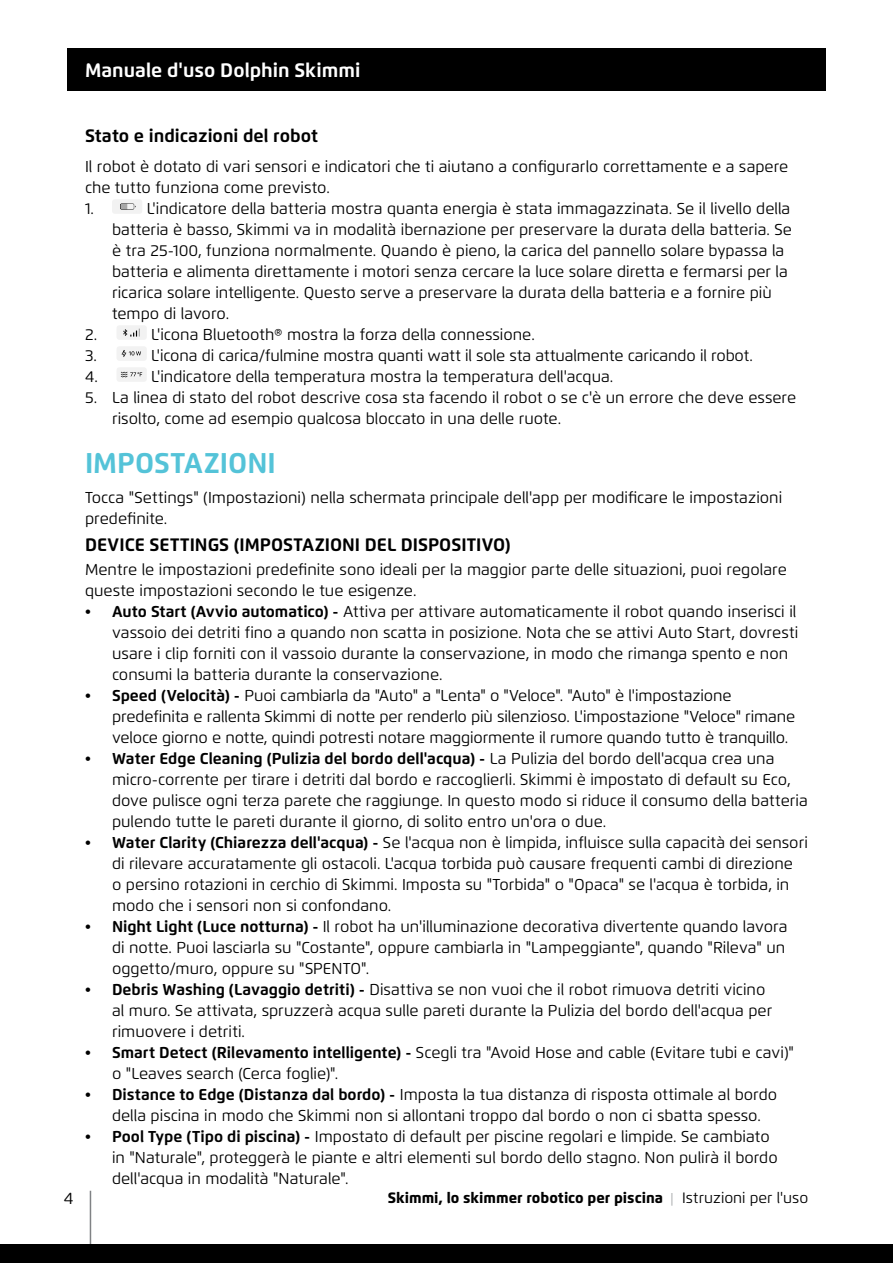
<style>
.page{position:relative;width:893px;height:1263px;background:#fff}
.page>*{position:absolute;margin:0;border:0;box-sizing:border-box;transform-origin:0 0}
.t1{font:700 28.5px "Flexo";color:#54c3d8}
.t2{font:700 19.5px "Flexo";color:#fff}
.t3{font:700 18px "Flexo";color:#000}
.t4{font:16.5px "Flexo";color:#000}
.t5{font:15.75px/21px "Flexo";color:#000}
.t6{font:800 15px "Flexo";color:#000}
.s1{font-weight:700}
.s2{font-weight:300;font-size:13.5px;color:#939598}
.s3{font-weight:400}
</style>
<div class="page">
<hr style="left:90px;top:1191px;width:1px;height:72px;background:#808285">
<div style="left:0;top:1244px;width:893px;height:19px;background:#000"></div>
<svg style="left:112px;top:200px;width:30px;height:14px"></svg>
<svg style="left:117px;top:326px;width:30px;height:14px"></svg>
<div style="left:117px;top:346px;width:30px;height:15px;background:#f2f2f2;border-radius:3px"></div>
<svg style="left:122px;top:350px;width:19px;height:7px"></svg>
<div style="left:117px;top:367px;width:30px;height:15px;background:#f2f2f2;border-radius:3px"></div>
<svg style="left:121px;top:372px;width:21px;height:5px"></svg>
<div style="left:67px;top:48px;width:759px;height:43px;background:#000"></div>
<p class="t2" style="left:85px;top:59px;width:277px">Manuale d'uso Dolphin Skimmi</p>
<p class="t3" style="left:85px;top:124px;width:235px">Stato e indicazioni del robot</p>
<p class="t5" style="left:85px;top:156px;width:705px">Il robot è dotato di vari sensori e indicatori che ti aiutano a configurarlo correttamente e a sapere che tutto funziona come previsto.<br>1.</p>
<p class="t5" style="left:112px;top:198px;width:682px;text-indent:35px">L'indicatore della batteria mostra quanta energia è stata immagazzinata. Se il livello della batteria è basso, Skimmi va in modalità ibernazione per preservare la durata della batteria. Se è tra 25-100, funziona normalmente. Quando è pieno, la carica del pannello solare bypassa la batteria e alimenta direttamente i motori senza cercare la luce solare diretta e fermarsi per la ricarica solare intelligente. Questo serve a preservare la durata della batteria e a fornire più tempo di lavoro.</p>
<p class="t5" style="left:85px;top:324px;width:14px">2.</p>
<p class="t5" style="left:151px;top:324px;width:385px">L'icona Bluetooth® mostra la forza della connessione.</p>
<p class="t5" style="left:85px;top:345px;width:13px">3.</p>
<p class="t5" style="left:151px;top:345px;width:603px">L'icona di carica/fulmine mostra quanti watt il sole sta attualmente caricando il robot.</p>
<p class="t5" style="left:85px;top:366px;width:14px">4.</p>
<p class="t5" style="left:151px;top:366px;width:464px">L'indicatore della temperatura mostra la temperatura dell'acqua.</p>
<p class="t5" style="left:112px;top:387px;width:686px;text-indent:-27px">5. La linea di stato del robot descrive cosa sta facendo il robot o se c'è un errore che deve essere risolto, come ad esempio qualcosa bloccato in una delle ruote.</p>
<h1 class="t1" style="left:85px;top:446px;width:192px">IMPOSTAZIONI</h1>
<p class="t5" style="left:85px;top:487px;width:699px">Tocca "Settings" (Impostazioni) nella schermata principale dell'app per modificare le impostazioni predefinite.</p>
<p class="t3" style="left:85px;top:534px;width:427px">DEVICE SETTINGS (IMPOSTAZIONI DEL DISPOSITIVO)</p>
<p class="t5" style="left:85px;top:559px;width:703px">Mentre le impostazioni predefinite sono ideali per la maggior parte delle situazioni, puoi regolare queste impostazioni secondo le tue esigenze.</p>
<p class="t5" style="left:112px;top:601px;width:688px;text-indent:-27px"><span class="s1">• Auto Start (Avvio automatico) -</span> Attiva per attivare automaticamente il robot quando inserisci il vassoio dei detriti fino a quando non scatta in posizione. Nota che se attivi Auto Start, dovresti usare i clip forniti con il vassoio durante la conservazione, in modo che rimanga spento e non consumi la batteria durante la conservazione.</p>
<p class="t5" style="left:112px;top:685px;width:685px;text-indent:-27px"><span class="s1">• Speed (Velocità) -</span> Puoi cambiarla da "Auto" a "Lenta" o "Veloce". "Auto" è l'impostazione predefinita e rallenta Skimmi di notte per renderlo più silenzioso. L'impostazione "Veloce" rimane veloce giorno e notte, quindi potresti notare maggiormente il rumore quando tutto è tranquillo.</p>
<p class="t5" style="left:112px;top:748px;width:697px;text-indent:-27px"><span class="s1">• Water Edge Cleaning (Pulizia del bordo dell'acqua) -</span> La Pulizia del bordo dell'acqua crea una micro-corrente per tirare i detriti dal bordo e raccoglierli. Skimmi è impostato di default su Eco, dove pulisce ogni terza parete che raggiunge. In questo modo si riduce il consumo della batteria pulendo tutte le pareti durante il giorno, di solito entro un'ora o due.</p>
<p class="t5" style="left:112px;top:832px;width:697px;text-indent:-27px"><span class="s1">• Water Clarity (Chiarezza dell'acqua) -</span> Se l'acqua non è limpida, influisce sulla capacità dei sensori di rilevare accuratamente gli ostacoli. L'acqua torbida può causare frequenti cambi di direzione<br>o persino rotazioni in cerchio di Skimmi. Imposta su "Torbida" o "Opaca" se l'acqua è torbida, in modo che i sensori non si confondano.</p>
<p class="t5" style="left:112px;top:916px;width:677px;text-indent:-27px"><span class="s1">• Night Light (Luce notturna) -</span> Il robot ha un'illuminazione decorativa divertente quando lavora di notte. Puoi lasciarla su "Costante", oppure cambiarla in "Lampeggiante", quando "Rileva" un oggetto/muro, oppure su "SPENTO".</p>
<p class="t5" style="left:112px;top:979px;width:662px;text-indent:-27px"><span class="s1">• Debris Washing (Lavaggio detriti) -</span> Disattiva se non vuoi che il robot rimuova detriti vicino al muro. Se attivata, spruzzerà acqua sulle pareti durante la Pulizia del bordo dell'acqua per rimuovere i detriti.</p>
<p class="t5" style="left:112px;top:1042px;width:683px;text-indent:-27px"><span class="s1">• Smart Detect (Rilevamento intelligente) -</span> Scegli tra "Avoid Hose and cable (Evitare tubi e cavi)" o "Leaves search (Cerca foglie)".</p>
<p class="t5" style="left:112px;top:1084px;width:667px;text-indent:-27px"><span class="s1">• Distance to Edge (Distanza dal bordo) -</span> Imposta la tua distanza di risposta ottimale al bordo della piscina in modo che Skimmi non si allontani troppo dal bordo o non ci sbatta spesso.</p>
<p class="t5" style="left:112px;top:1126px;width:667px;text-indent:-27px"><span class="s1">• Pool Type (Tipo di piscina) -</span> Impostato di default per piscine regolari e limpide. Se cambiato in "Naturale", proteggerà le piante e altri elementi sul bordo dello stagno. Non pulirà il bordo dell'acqua in modalità "Naturale".</p>
<p class="t4" style="left:64px;top:1188px;width:11px">4</p>
<p class="t6" style="left:388px;top:1188px;width:422px">Skimmi, lo skimmer robotico per piscina <span class="s2">|</span> <span class="s3">Istruzioni per l'uso</span></p>
</div>
